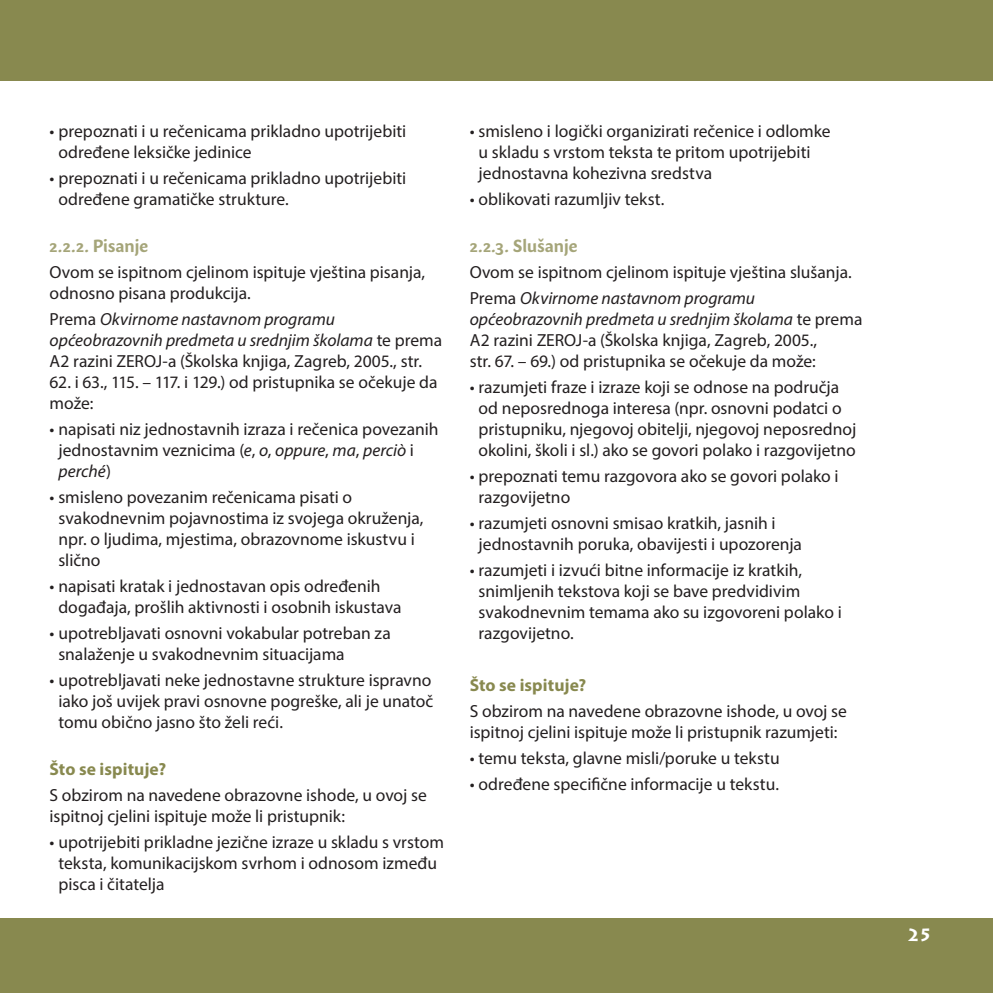
<style>
.page{position:relative;width:993px;height:993px;background:#fff}
.page>*{position:absolute;margin:0;border:0;box-sizing:border-box;transform-origin:0 0}
.t1{font:17.5px/21px "Myriad Pro";color:#231f20}
.t2{font:italic 17.5px/21px "Myriad Pro";color:#231f20}
.t3{font:700 17.5px "Myriad Pro";letter-spacing:.005em;color:#88894f}
.t4{font:700 17.5px "Sharik Sans";color:#a5a579}
.t5{font:700 17.5px "Lithos Pro";color:#fff}
.s1{font-style:normal}
.s2{font-style:italic}
</style>
<div class="page">
<div style="left:0;top:0;width:992px;height:81px;background:#88894f"></div>
<div style="left:0;top:918px;width:992px;height:74px;background:#88894f"></div>
<p class="t1" style="left:58px;top:121px;width:349px;text-indent:-9px">• prepoznati i u rečenicama prikladno upotrijebiti određene leksičke jedinice</p>
<p class="t1" style="left:58px;top:167px;width:349px;text-indent:-9px">• prepoznati i u rečenicama prikladno upotrijebiti određene gramatičke strukture.</p>
<p class="t4" style="left:50px;top:233px;width:100px">2.2.2. Pisanje</p>
<p class="t1" style="left:50px;top:261px;width:377px">Ovom se ispitnom cjelinom ispituje vještina pisanja, odnosno pisana produkcija.</p>
<p class="t2" style="left:50px;top:308px;width:394px"><span class="s1">Prema</span> Okvirnome nastavnom programu općeobrazovnih predmeta u srednjim školama <span class="s1">te prema<br>A2 razini ZEROJ-a (Školska knjiga, Zagreb, 2005., str.</span></p>
<p class="t1" style="left:50px;top:371px;width:389px">62. i 63., 115. – 117. i 129.) od pristupnika se očekuje da može:</p>
<p class="t1" style="left:58px;top:418px;width:381px;text-indent:-9px">• napisati niz jednostavnih izraza i rečenica povezanih jednostavnim veznicima (<span class="s2">e</span>, <span class="s2">o</span>, <span class="s2">oppure</span>, <span class="s2">ma</span>, <span class="s2">perciò</span> i <span class="s2">perché</span>)</p>
<p class="t1" style="left:58px;top:486px;width:366px;text-indent:-9px">• smisleno povezanim rečenicama pisati o svakodnevnim pojavnostima iz svojega okruženja, npr. o ljudima, mjestima, obrazovnome iskustvu i slično</p>
<p class="t1" style="left:58px;top:575px;width:344px;text-indent:-9px">• napisati kratak i jednostavan opis određenih događaja, prošlih aktivnosti i osobnih iskustava</p>
<p class="t1" style="left:58px;top:622px;width:334px;text-indent:-9px">• upotrebljavati osnovni vokabular potreban za snalaženje u svakodnevnim situacijama</p>
<p class="t1" style="left:58px;top:669px;width:376px;text-align:justify;text-indent:-9px">• upotrebljavati neke jednostavne strukture ispravno iako još uvijek pravi osnovne pogreške, ali je unatoč tomu obično jasno što želi reći.</p>
<p class="t3" style="left:50px;top:757px;width:118px">Što se ispituje?</p>
<p class="t1" style="left:50px;top:784px;width:378px">S obzirom na navedene obrazovne ishode, u ovoj se ispitnoj cjelini ispituje može li pristupnik:</p>
<p class="t1" style="left:58px;top:831px;width:387px;text-indent:-9px">• upotrijebiti prikladne jezične izraze u skladu s vrstom teksta, komunikacijskom svrhom i odnosom između pisca i čitatelja</p>
<p class="t1" style="left:478px;top:120px;width:353px;text-indent:-9px">• smisleno i logički organizirati rečenice i odlomke u skladu s vrstom teksta te pritom upotrijebiti jednostavna kohezivna sredstva</p>
<p class="t1" style="left:469px;top:188px;width:196px">• oblikovati razumljiv tekst.</p>
<p class="t4" style="left:469px;top:233px;width:109px">2.2.3. Slušanje</p>
<p class="t1" style="left:469px;top:259px;width:383px;line-height:25.9px">Ovom se ispitnom cjelinom ispituje vještina slušanja.<br>Prema <span class="s2">Okvirnome nastavnom programu</span></p>
<p class="t1" style="left:469px;top:308px;width:394px"><span class="s2">općeobrazovnih predmeta u srednjim školama</span> te prema<br>A2 razini ZEROJ-a (Školska knjiga, Zagreb, 2005.,<br>str. 67. – 69.) od pristupnika se očekuje da može:</p>
<p class="t1" style="left:478px;top:376px;width:379px;text-indent:-9px">• razumjeti fraze i izraze koji se odnose na područja od neposrednoga interesa (npr. osnovni podatci o pristupniku, njegovoj obitelji, njegovoj neposrednoj okolini, školi i sl.) ako se govori polako i razgovijetno</p>
<p class="t1" style="left:478px;top:465px;width:361px;text-indent:-9px">• prepoznati temu razgovora ako se govori polako i razgovijetno</p>
<p class="t1" style="left:478px;top:512px;width:325px;text-indent:-9px">• razumjeti osnovni smisao kratkih, jasnih i jednostavnih poruka, obavijesti i upozorenja</p>
<p class="t1" style="left:478px;top:559px;width:364px;text-indent:-9px">• razumjeti i izvući bitne informacije iz kratkih, snimljenih tekstova koji se bave predvidivim svakodnevnim temama ako su izgovoreni polako i razgovijetno.</p>
<p class="t3" style="left:469px;top:673px;width:118px">Što se ispituje?</p>
<p class="t1" style="left:469px;top:700px;width:378px">S obzirom na navedene obrazovne ishode, u ovoj se ispitnoj cjelini ispituje može li pristupnik razumjeti:</p>
<p class="t1" style="left:469px;top:747px;width:311px">• temu teksta, glavne misli/poruke u tekstu</p>
<p class="t1" style="left:469px;top:773px;width:311px">• određene specifične informacije u tekstu.</p>
<p class="t5" style="left:906px;top:924px;width:27px">25</p>
</div>
